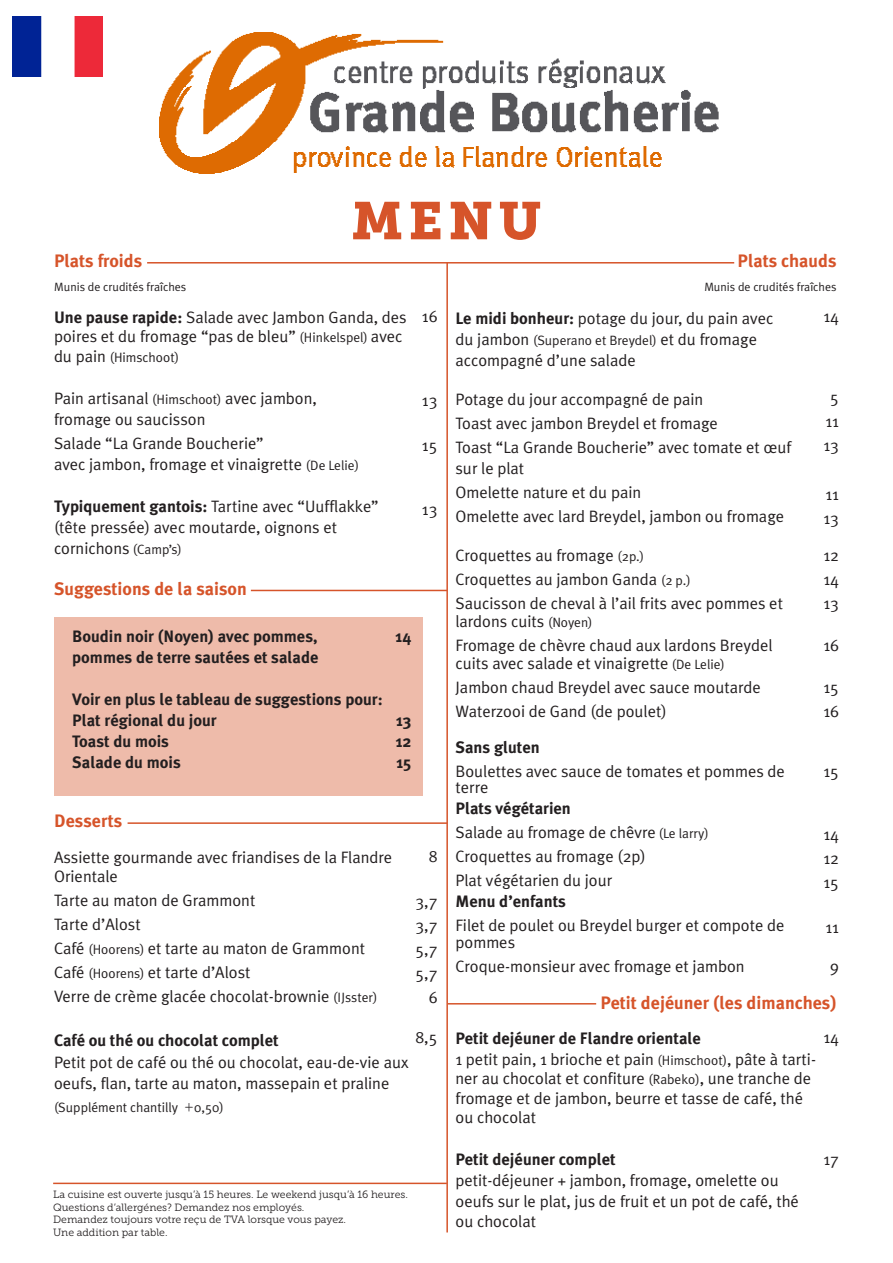
<style>
.page{position:relative;width:893px;height:1263px;background:#fff}
.page>*{position:absolute;margin:0;border:0;box-sizing:border-box;transform-origin:0 0}
.t1{font:52.5px "Museo Slab 900";color:#d6542a}
.Heading_1{font:700 18px "Meta Plus";color:#d6542a}
.Body_Text_Indent{font:16.5px/19.5px "Meta Plus";color:#231f20}
.Body_Text_Indent-2{font:700 16.5px "Meta Plus";color:#231f20}
.Body_Text{font:16.5px "Meta Plus";color:#231f20}
.Body_Text_Indent-3{font:13.5px "Meta Plus";color:#231f20}
.Heading_1-2{font:12px "Meta Plus";color:#231f20}
.t2{font:10.5px "Museo Slab 300";color:#231f20}
.s1{font-weight:700}
.s2{font-size:13.5px}
.s3{font-size:16.5px}
.s4{font-family:"Courier New";font-size:16.5px}
</style>
<div class="page">
<div style="left:54px;top:618px;width:368px;height:178px;background:#eba"></div>
<hr style="left:147px;top:262px;width:587px;height:1px;background:#d6542a">
<hr style="left:251px;top:590px;width:196px;height:1px;background:#d6542a">
<img style="left:159px;top:33px;width:560px;height:141px">
<hr style="left:446px;top:263px;width:2px;height:969px;background:#d6542a">
<hr style="left:128px;top:822px;width:319px;height:2px;background:#d6542a">
<hr style="left:448px;top:1003px;width:148px;height:1px;background:#d6542a">
<hr style="left:53px;top:1182px;width:394px;height:2px;background:#d6542a">
<img style="left:13px;top:16px;width:90px;height:60px">
<p class="Heading_1" style="left:54px;top:250px;width:90px">Plats froids</p>
<p class="t1" style="left:351px;top:190px;width:192px">MENU</p>
<p class="Heading_1" style="left:738px;top:250px;width:100px">Plats chauds</p>
<p class="Heading_1-2" style="left:54px;top:280px;width:134px">Munis de crudités fraîches</p>
<p class="Heading_1-2" style="left:704px;top:280px;width:134px">Munis de crudités fraîches</p>
<p class="Body_Text_Indent" style="left:54px;top:307px;width:354px"><span class="s1">Une pause rapide:</span> Salade avec Jambon Ganda, des poires et du fromage “pas de bleu” <span class="s2">(Hinkelspel)</span> avec</p>
<p class="Body_Text_Indent-3" style="left:54px;top:349px;width:127px"><span class="s3">du pain</span> (Himschoot)</p>
<p class="Body_Text_Indent" style="left:54px;top:388px;width:264px">Pain artisanal <span class="s2">(Himschoot)</span> avec jambon,</p>
<p class="Body_Text_Indent" style="left:54px;top:409px;width:153px">fromage ou saucisson</p>
<p class="Body_Text_Indent" style="left:54px;top:433px;width:211px">Salade “La Grande Boucherie”</p>
<p class="Body_Text_Indent" style="left:54px;top:454px;width:307px">avec jambon, fromage et vinaigrette <span class="s2">(De Lelie)</span></p>
<p class="Body_Text_Indent" style="left:54px;top:496px;width:326px"><span class="s1">Typiquement gantois:</span> Tartine avec “Uufflakke”</p>
<p class="Body_Text_Indent" style="left:54px;top:517px;width:285px">(tête pressée) avec moutarde, oignons et</p>
<p class="Body_Text_Indent" style="left:54px;top:538px;width:129px">cornichons <span class="s2">(Camp’s)</span></p>
<p class="Heading_1" style="left:54px;top:579px;width:194px">Suggestions de la saison</p>
<p class="Body_Text_Indent" style="left:422px;top:307px;width:17px">16</p>
<p class="Body_Text_Indent" style="left:422px;top:391px;width:17px">13</p>
<p class="Body_Text_Indent" style="left:422px;top:436px;width:17px">15</p>
<p class="Body_Text_Indent" style="left:422px;top:499px;width:17px">13</p>
<p class="Body_Text_Indent-2" style="left:72px;top:626px;width:247px">Boudin noir (Noyen) avec pommes,</p>
<p class="Body_Text_Indent-2" style="left:72px;top:647px;width:248px">pommes de terre sautées et salade</p>
<p class="Body_Text_Indent-2" style="left:72px;top:689px;width:312px">Voir en plus le tableau de suggestions pour:</p>
<p class="Body_Text_Indent-2" style="left:72px;top:710px;width:146px">Plat régional du jour</p>
<p class="Body_Text_Indent-2" style="left:72px;top:731px;width:98px">Toast du mois</p>
<p class="Body_Text_Indent-2" style="left:72px;top:752px;width:110px">Salade du mois</p>
<p class="Body_Text_Indent-2" style="left:396px;top:626px;width:17px">14</p>
<p class="Body_Text_Indent-2" style="left:396px;top:710px;width:17px">13</p>
<p class="Body_Text_Indent-2" style="left:396px;top:731px;width:17px">12</p>
<p class="Body_Text_Indent-2" style="left:396px;top:752px;width:17px">15</p>
<p class="Heading_1" style="left:54px;top:811px;width:70px">Desserts</p>
<p class="Body_Text_Indent" style="left:54px;top:847px;width:340px">Assiette gourmande avec friandises de la Flandre<br>Orientale</p>
<p class="Body_Text_Indent" style="left:54px;top:891px;width:203px">Tarte au maton de Grammont</p>
<p class="Body_Text_Indent" style="left:54px;top:915px;width:88px">Tarte d’Alost</p>
<p class="Body_Text_Indent" style="left:54px;top:939px;width:313px">Café <span class="s2">(Hoorens)</span> et tarte au maton de Grammont</p>
<p class="Body_Text_Indent" style="left:54px;top:963px;width:198px">Café <span class="s2">(Hoorens)</span> et tarte d’Alost</p>
<p class="Body_Text_Indent" style="left:54px;top:987px;width:325px">Verre de crème glacée chocolat-brownie <span class="s2">(IJsster)</span></p>
<p class="Body_Text_Indent-2" style="left:54px;top:1031px;width:226px">Café ou thé ou chocolat complet</p>
<p class="Body_Text_Indent" style="left:54px;top:1052px;width:356px;line-height:21px">Petit pot de café ou thé ou chocolat, eau-de-vie aux oeufs, flan, tarte au maton, massepain et praline</p>
<p class="Body_Text_Indent-3" style="left:54px;top:1099px;width:171px">(Supplément chantilly <span class="s4">+</span>0,50)</p>
<p class="Body_Text_Indent" style="left:429px;top:846px;width:10px">8</p>
<p class="Body_Text_Indent" style="left:415px;top:891px;width:24px">3,7</p>
<p class="Body_Text_Indent" style="left:415px;top:915px;width:24px">3,7</p>
<p class="Body_Text_Indent" style="left:415px;top:939px;width:24px">5,7</p>
<p class="Body_Text_Indent" style="left:415px;top:963px;width:24px">5,7</p>
<p class="Body_Text_Indent" style="left:429px;top:987px;width:10px">6</p>
<p class="Body_Text_Indent" style="left:415px;top:1027px;width:24px">8,5</p>
<p class="t2" style="left:53px;top:1188px;width:356px">La cuisine est ouverte jusqu’à 15 heures. Le weekend jusqu’à 16 heures.</p>
<p class="t2" style="left:53px;top:1201px;width:253px">Questions d’allergénes? Demandez nos employés.</p>
<p class="t2" style="left:53px;top:1214px;width:295px">Demandez toujours votre reçu de TVA lorsque vous payez.</p>
<p class="t2" style="left:53px;top:1226px;width:116px">Une addition par table.</p>
<p class="Body_Text_Indent" style="left:455px;top:308px;width:319px"><span class="s1">Le midi bonheur:</span> potage du jour, du pain avec</p>
<p class="Body_Text_Indent" style="left:455px;top:329px;width:303px">du jambon <span class="s2">(Superano et Breydel)</span> et du fromage</p>
<p class="Body_Text_Indent" style="left:455px;top:350px;width:182px">accompagné d’une salade</p>
<p class="Body_Text_Indent" style="left:455px;top:389px;width:249px">Potage du jour accompagné de pain</p>
<p class="Body_Text_Indent" style="left:455px;top:413px;width:264px">Toast avec jambon Breydel et fromage</p>
<p class="Body_Text_Indent" style="left:455px;top:437px;width:337px">Toast “La Grande Boucherie” avec tomate et œuf</p>
<p class="Body_Text_Indent" style="left:455px;top:458px;width:70px">sur le plat</p>
<p class="Body_Text_Indent" style="left:455px;top:482px;width:187px">Omelette nature et du pain</p>
<p class="Body_Text_Indent" style="left:455px;top:506px;width:330px">Omelette avec lard Breydel, jambon ou fromage</p>
<p class="Body_Text_Indent" style="left:455px;top:545px;width:190px">Croquettes au fromage <span class="s2">(2p.)</span></p>
<p class="Body_Text_Indent" style="left:455px;top:569px;width:237px">Croquettes au jambon Ganda <span class="s2">(2 p.)</span></p>
<p class="Body_Text_Indent" style="left:455px;top:593px;width:329px">Saucisson de cheval à l’ail frits avec pommes et</p>
<p class="Body_Text_Indent" style="left:455px;top:611px;width:139px">lardons cuits <span class="s2">(Noyen)</span></p>
<p class="Body_Text_Indent" style="left:455px;top:635px;width:319px">Fromage de chèvre chaud aux lardons Breydel</p>
<p class="Body_Text_Indent" style="left:455px;top:653px;width:271px">cuits avec salade et vinaigrette <span class="s2">(De Lelie)</span></p>
<p class="Body_Text_Indent" style="left:455px;top:677px;width:307px">Jambon chaud Breydel avec sauce moutarde</p>
<p class="Body_Text_Indent" style="left:455px;top:701px;width:213px">Waterzooi de Gand (de poulet)</p>
<p class="Body_Text_Indent-2" style="left:455px;top:737px;width:86px">Sans gluten</p>
<p class="Body_Text_Indent" style="left:455px;top:763px;width:331px;line-height:16.5px">Boulettes avec sauce de tomates et pommes de terre</p>
<p class="Body_Text_Indent-2" style="left:455px;top:799px;width:117px">Plats végétarien</p>
<p class="Body_Text_Indent" style="left:455px;top:823px;width:255px">Salade au fromage de chêvre <span class="s2">(Le larry)</span></p>
<p class="Body_Text_Indent" style="left:455px;top:847px;width:192px">Croquettes au fromage (2p)</p>
<p class="Body_Text_Indent" style="left:455px;top:871px;width:158px">Plat végétarien du jour</p>
<p class="Body_Text_Indent-2" style="left:455px;top:892px;width:112px">Menu d’enfants</p>
<p class="Body_Text_Indent" style="left:455px;top:917px;width:331px;line-height:16.5px">Filet de poulet ou Breydel burger et compote de pommes</p>
<p class="Body_Text_Indent" style="left:455px;top:956px;width:291px">Croque-monsieur avec fromage et jambon</p>
<p class="Body_Text_Indent" style="left:823px;top:307px;width:17px">14</p>
<p class="Body_Text_Indent" style="left:830px;top:388px;width:10px">5</p>
<p class="Body_Text_Indent" style="left:825px;top:412px;width:15px">11</p>
<p class="Body_Text_Indent" style="left:823px;top:436px;width:17px">13</p>
<p class="Body_Text_Indent" style="left:825px;top:484px;width:15px">11</p>
<p class="Body_Text_Indent" style="left:823px;top:508px;width:17px">13</p>
<p class="Body_Text" style="left:823px;top:545px;width:17px">12</p>
<p class="Body_Text_Indent" style="left:823px;top:569px;width:17px">14</p>
<p class="Body_Text_Indent" style="left:823px;top:593px;width:17px">13</p>
<p class="Body_Text_Indent" style="left:823px;top:635px;width:17px">16</p>
<p class="Body_Text_Indent" style="left:823px;top:677px;width:17px">15</p>
<p class="Body_Text_Indent" style="left:823px;top:701px;width:17px">16</p>
<p class="Body_Text_Indent" style="left:823px;top:761px;width:17px">15</p>
<p class="Body_Text_Indent" style="left:823px;top:824px;width:17px">14</p>
<p class="Body_Text_Indent" style="left:823px;top:848px;width:17px">12</p>
<p class="Body_Text_Indent" style="left:823px;top:872px;width:17px">15</p>
<p class="Body_Text_Indent" style="left:825px;top:917px;width:15px">11</p>
<p class="Body_Text_Indent" style="left:830px;top:956px;width:10px">9</p>
<p class="Heading_1" style="left:601px;top:993px;width:238px">Petit dejéuner (les dimanches)</p>
<p class="Body_Text_Indent-2" style="left:455px;top:1028px;width:247px">Petit dejéuner de Flandre orientale</p>
<p class="Body_Text_Indent" style="left:455px;top:1049px;width:362px">1 petit pain, 1 brioche et pain <span class="s2">(Himschoot)</span>, pâte à tarti&shy;ner au chocolat et confiture <span class="s2">(Rabeko)</span>, une tranche de fromage et de jambon, beurre et tasse de café, thé ou chocolat</p>
<p class="Body_Text_Indent-2" style="left:455px;top:1150px;width:162px">Petit dejéuner complet</p>
<p class="Body_Text_Indent" style="left:455px;top:1170px;width:325px">petit-déjeuner + jambon, fromage, omelette ou</p>
<p class="Body_Text_Indent" style="left:455px;top:1191px;width:345px">oeufs sur le plat, jus de fruit et un pot de café, thé ou chocolat</p>
<p class="Body_Text_Indent" style="left:823px;top:1028px;width:17px">14</p>
<p class="Body_Text_Indent" style="left:823px;top:1149px;width:17px">17</p>
</div>
